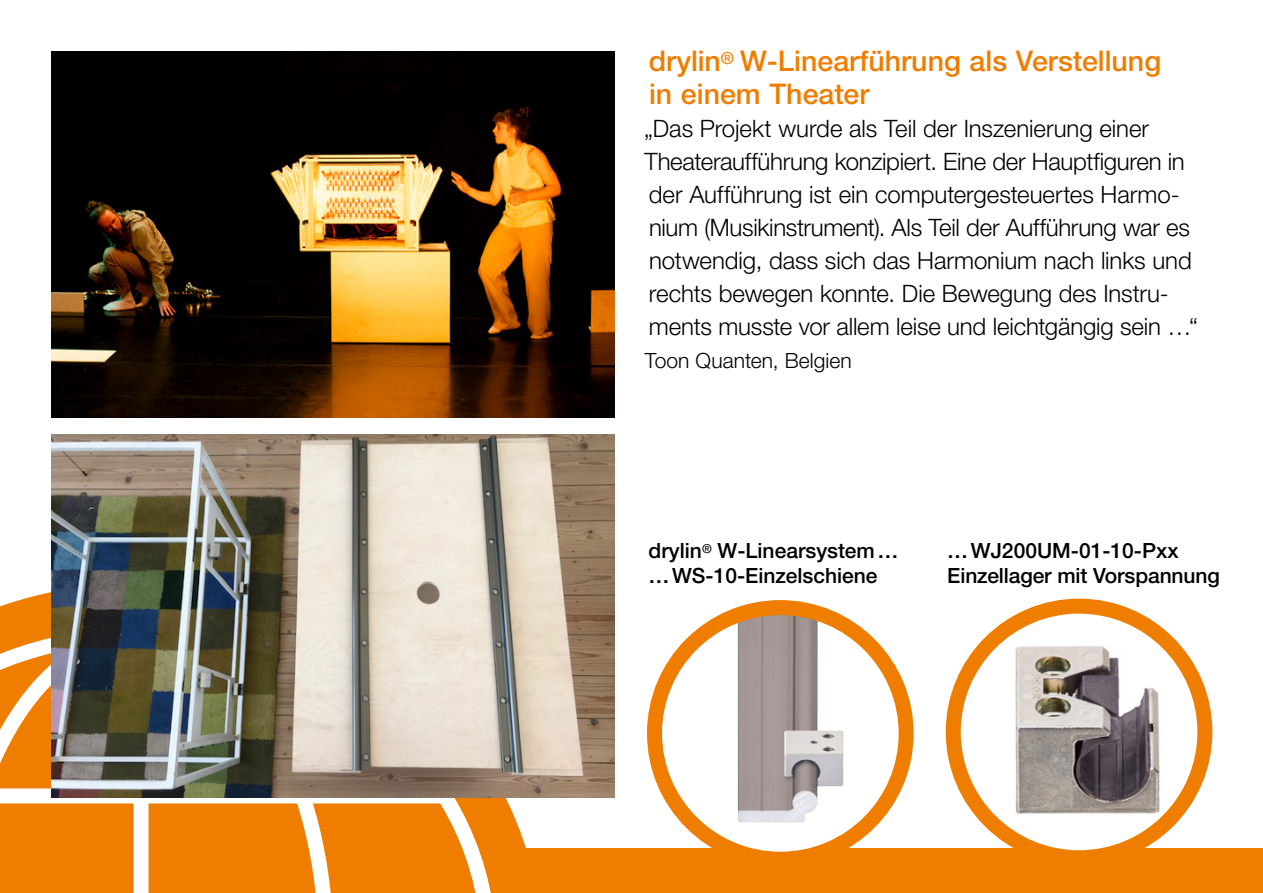
<style>
.page{position:relative;width:1263px;height:893px;background:#fff}
.page>*{position:absolute;margin:0;border:0;box-sizing:border-box;transform-origin:0 0}
.t1{font:500 28.5px/33px "Helvetica Neue LTW1 G";color:#ef7d00}
.t2{font:300 24px/33px "Helvetica Neue LTW1 G";letter-spacing:-.005em;color:#000}
.t3{font:500 21px/24.8px "Helvetica Neue LTW1 G";color:#000}
.t4{font:300 21px "Helvetica Neue LTW1 G";letter-spacing:.005em;color:#000}
</style>
<div class="page">
<div style="left:0;top:848px;width:1263px;height:45px;background:#ef7d00"></div>
<svg style="left:0;top:592px;width:541px;height:256px"></svg>
<svg style="left:334px;top:797px;width:162px;height:96px"></svg>
<svg style="left:0;top:627px;width:334px;height:266px"></svg>
<div style="left:134px;top:634px;width:15px;height:259px;background:#fff"></div>
<svg style="left:0;top:788px;width:445px;height:15px"></svg>
<img style="left:953px;top:615px;width:252px;height:228px">
<div style="left:946px;top:599px;width:266px;height:266px;border:15px solid #ef7d00;border-radius:50%"></div>
<img style="left:51px;top:51px;width:563px;height:367px">
<svg style="left:654px;top:608px;width:252px;height:251px"></svg>
<img style="left:738px;top:608px;width:105px;height:215px">
<div style="left:647px;top:600px;width:267px;height:267px;border:15px solid #ef7d00;border-radius:50%"></div>
<img style="left:51px;top:434px;width:563px;height:363px">
<p class="t1" style="left:649px;top:45px;width:514px">drylin<sup>®</sup> W-Linearführung als Verstellung in einem Theater</p>
<p class="t2" style="left:644px;top:112px;width:555px">„Das Projekt wurde als Teil der Inszenierung einer Theateraufführung konzipiert. Eine der Hauptfiguren in der Aufführung ist ein computergesteuertes Harmo&shy;nium (Musikinstrument). Als Teil der Aufführung war es notwendig, dass sich das Harmonium nach links und rechts bewegen konnte. Die Bewegung des Instru&shy;ments musste vor allem leise und leichtgängig sein …“</p>
<p class="t4" style="left:645px;top:348px;width:208px">Toon Quanten, Belgien</p>
<p class="t3" style="left:648px;top:538px;width:252px">drylin<sup>®</sup> W-Linearsystem… …WS-10-Einzelschiene</p>
<p class="t3" style="left:947px;top:538px;width:274px">…WJ200UM-01-10-Pxx<br>Einzellager mit Vorspannung</p>
</div>
